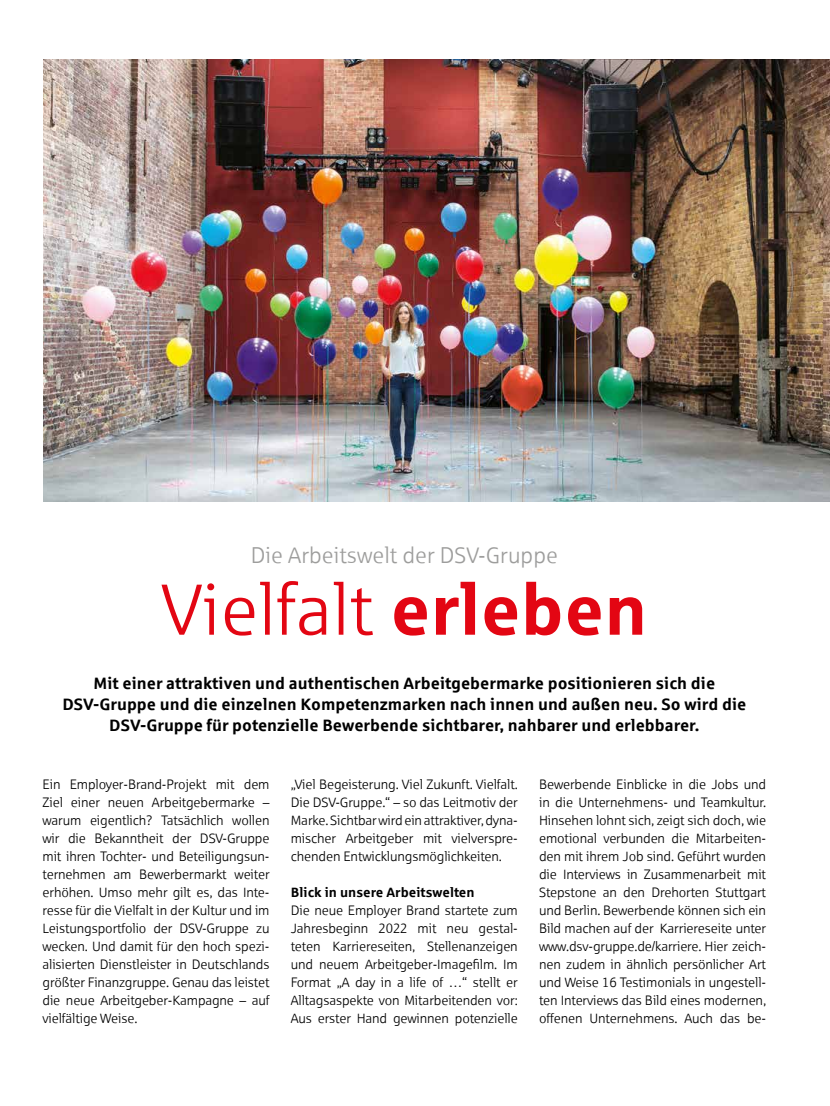
<style>
.page{position:relative;width:830px;height:1106px;background:#fff}
.page>*{position:absolute;margin:0;border:0;box-sizing:border-box;transform-origin:0 0}
.t1{font:72px "Sparkasse Lt";color:#e30613}
.t2{font:22.5px "Sparkasse Lt";color:#9d9d9c}
.t3{font:700 16.5px/21px "Sparkasse Rg";color:#000;text-align:center}
.t4{font:13.5px/18px "Sparkasse Lt";letter-spacing:-.01em;color:#000;text-align:justify}
.t5{font:700 13.5px "Sparkasse Rg";color:#000}
.s1{font-family:"Sparkasse Rg";font-weight:700}
</style>
<div class="page">
<img style="left:43px;top:60px;width:786px;height:441px">
<h2 class="t2" style="left:251px;top:541px;width:308px">Die Arbeitswelt der DSV-Gruppe</h2>
<h1 class="t1" style="left:161px;top:567px;width:487px">Vielfalt <span class="s1">erleben</span></h1>
<p class="t3" style="left:62px;top:672px;width:685px">Mit einer attraktiven und authentischen Arbeitgebermarke positionieren sich die<br>DSV-Gruppe und die einzelnen Kompetenzmarken nach innen und außen neu. So wird die<br>DSV-Gruppe für potenzielle Bewerbende sichtbarer, nahbarer und erlebbarer.</p>
<p class="t4" style="left:291px;top:775px;width:228px">„Viel Begeisterung. Viel Zukunft. Vielfalt.<br>Die DSV-Gruppe.“ – so das Leitmotiv der Marke. Sichtbar wird ein attraktiver, dyna&shy;mischer Arbeitgeber mit vielverspre&shy;chenden Entwicklungsmöglichkeiten.</p>
<p class="t5" style="left:291px;top:884px;width:185px">Blick in unsere Arbeitswelten</p>
<p class="t4" style="left:291px;top:901px;width:228px">Die neue Employer Brand startete zum Jahresbeginn 2022 mit neu gestal&shy;teten Karriereseiten, Stellenanzeigen und neuem Arbeitgeber-Imagefilm. Im Format „A day in a life of …“ stellt er Alltagsaspekte von Mitarbeitenden vor:<br>Aus erster Hand gewinnen potenzielle</p>
<p class="t4" style="left:43px;top:775px;width:229px">Ein Employer-Brand-Projekt mit dem Ziel einer neuen Arbeitgebermarke – warum eigentlich? Tatsächlich wollen wir die Bekanntheit der DSV-Gruppe mit ihren Tochter- und Beteiligungsun&shy;ternehmen am Bewerbermarkt weiter erhöhen. Umso mehr gilt es, das Inte&shy;resse für die Vielfalt in der Kultur und im Leistungsportfolio der DSV-Gruppe zu wecken. Und damit für den hoch spezi&shy;alisierten Dienstleister in Deutschlands größter Finanzgruppe. Genau das leistet die neue Arbeitgeber-Kampagne – auf vielfältige Weise.</p>
<p class="t4" style="left:539px;top:775px;width:228px">Bewerbende Einblicke in die Jobs und in die Unternehmens- und Teamkultur.<br>Hinsehen lohnt sich, zeigt sich doch, wie emotional verbunden die Mitarbeiten&shy;den mit ihrem Job sind. Geführt wurden die Interviews in Zusammenarbeit mit Stepstone an den Drehorten Stuttgart und Berlin. Bewerbende können sich ein Bild machen auf der Karriereseite unter www.dsv-gruppe.de/karriere. Hier zeich&shy;nen zudem in ähnlich persönlicher Art und Weise 16 Testimonials in ungestell&shy;ten Interviews das Bild eines modernen, offenen Unternehmens. Auch das be-</p>
</div>
